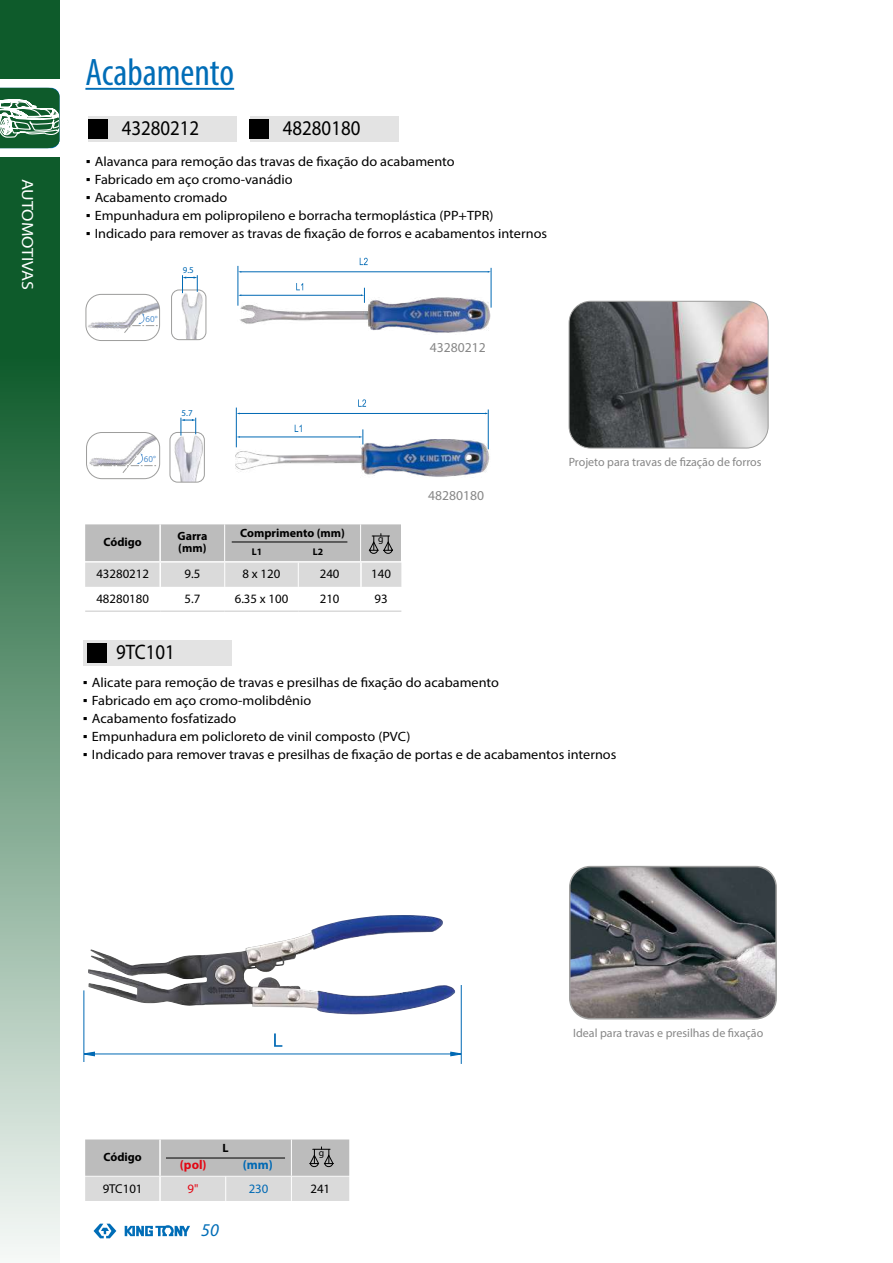
<style>
.page{position:relative;width:893px;height:1263px;background:#fff}
.page>*{position:absolute;margin:0;border:0;box-sizing:border-box;transform-origin:0 0}
.t1{font:condensed 38.4px "Myriad Pro";color:#006db7}
.t2{font:21px "Myriad Pro";color:#000;scale:.9 1}
.t3{font:italic 18px "Myriad Pro";color:#006db7}
.t4{font:16.2px "Myriad Pro";color:#fff;scale:1.11 1}
.t5{font:13.65px "Myriad Pro";color:#878787}
.t6{font:13.5px "Myriad Pro";color:#000;scale:1.06 1}
.t7{font:12.9px "Myriad Pro";color:#000}
.t8{font:700 12.9px "Myriad Pro";color:#e30613}
.t9{font:700 12.9px "Myriad Pro";color:#0069b4}
.t10{font:12.9px "Myriad Pro";color:#0069b4}
.t11{font:12.9px "Myriad Pro";color:#e30613}
.t12{font:12px "Myriad Pro";color:#878787}
.t13{font:700 12px/12px "Myriad Pro";color:#000}
.t14{font:700 9.75px "Myriad Pro";color:#000}
.t15{font:9.75px "Myriad Pro";color:#000}
.t16{font:9px "Myriad Pro";color:#0069b4}
.t17{font:9px "Myriad Pro";color:#4f8fcd}
.s1{font-family:"Arial"}
</style>
<div class="page">
<div style="left:0;top:0;width:60px;height:79px;background:#0e5b2b"></div>
<svg style="left:0;top:157px;width:60px;height:1098px;background:#6c9b7e"></svg>
<svg style="left:0;top:88px;width:60px;height:60px"></svg>
<svg style="left:94px;top:1224px;width:22px;height:14px"></svg>
<svg style="left:125px;top:1225px;width:65px;height:11px"></svg>
<img style="left:87px;top:432px;width:73px;height:47px">
<div style="left:86px;top:432px;width:74px;height:47px;border:1px solid #9d9d9c;border-radius:15px"></div>
<div style="left:88px;top:117px;width:149px;height:25px;background:#e3e3e3"></div>
<div style="left:88px;top:120px;width:20px;height:19px;background:#000"></div>
<div style="left:250px;top:117px;width:148px;height:25px;background:#e3e3e3"></div>
<div style="left:250px;top:120px;width:19px;height:19px;background:#000"></div>
<img style="left:569px;top:301px;width:199px;height:147px">
<div style="left:569px;top:301px;width:199px;height:147px;border:1px solid #9d9d9c;border-radius:22px"></div>
<hr style="left:85px;top:610px;width:75px;height:2px;background:#dadada">
<hr style="left:160px;top:610px;width:65px;height:2px;background:#dadada">
<hr style="left:225px;top:610px;width:73px;height:2px;background:#dadada">
<hr style="left:298px;top:610px;width:63px;height:2px;background:#dadada">
<hr style="left:361px;top:610px;width:40px;height:2px;background:#dadada">
<svg style="left:85px;top:524px;width:316px;height:87px"></svg>
<hr style="left:232px;top:542px;width:115px;height:1px;background:#000">
<img style="left:237px;top:298px;width:254px;height:35px">
<hr style="left:241px;top:272px;width:247px;height:1px;background:#0069b4">
<hr style="left:241px;top:295px;width:121px;height:1px;background:#0069b4">
<svg style="left:360px;top:258px;width:8px;height:7px"></svg>
<hr style="left:238px;top:266px;width:1px;height:40px;background:#0069b4">
<svg style="left:296px;top:283px;width:7px;height:7px"></svg>
<svg style="left:361px;top:288px;width:4px;height:15px"></svg>
<hr style="left:491px;top:268px;width:1px;height:40px;background:#0069b4">
<img style="left:172px;top:291px;width:34px;height:49px">
<div style="left:171px;top:290px;width:35px;height:50px;border:1px solid #9d9d9c;border-radius:8px"></div>
<svg style="left:182px;top:275px;width:16px;height:18px"></svg>
<img style="left:86px;top:294px;width:74px;height:46px">
<div style="left:86px;top:294px;width:74px;height:47px;border:1px solid #9d9d9c;border-radius:15px"></div>
<svg style="left:95px;top:306px;width:63px;height:27px"></svg>
<img style="left:236px;top:439px;width:254px;height:38px">
<hr style="left:239px;top:413px;width:248px;height:1px;background:#0069b4">
<hr style="left:239px;top:437px;width:121px;height:1px;background:#0069b4">
<svg style="left:358px;top:399px;width:8px;height:8px"></svg>
<hr style="left:236px;top:408px;width:1px;height:39px;background:#0069b4">
<svg style="left:295px;top:425px;width:7px;height:7px"></svg>
<svg style="left:359px;top:429px;width:5px;height:15px"></svg>
<hr style="left:488px;top:409px;width:1px;height:40px;background:#0069b4">
<img style="left:170px;top:434px;width:34px;height:48px">
<div style="left:170px;top:432px;width:35px;height:50px;border:1px solid #9d9d9c;border-radius:8px"></div>
<svg style="left:181px;top:418px;width:15px;height:18px"></svg>
<svg style="left:93px;top:446px;width:63px;height:27px"></svg>
<div style="left:83px;top:641px;width:149px;height:25px;background:#e3e3e3"></div>
<div style="left:87px;top:644px;width:19px;height:19px;background:#000"></div>
<img style="left:88px;top:915px;width:368px;height:99px">
<svg style="left:274px;top:1033px;width:8px;height:14px"></svg>
<hr style="left:461px;top:985px;width:1px;height:79px;background:#0069b4">
<hr style="left:84px;top:990px;width:1px;height:72px;background:#0069b4">
<svg style="left:83px;top:1051px;width:13px;height:6px"></svg>
<svg style="left:449px;top:1051px;width:13px;height:6px"></svg>
<hr style="left:94px;top:1054px;width:357px;height:1px;background:#0069b4">
<svg style="left:85px;top:1139px;width:264px;height:62px;background:#c6c6c6"></svg>
<img style="left:570px;top:867px;width:206px;height:152px">
<div style="left:569px;top:866px;width:208px;height:153px;border:2px solid #9d9d9c;border-radius:21px"></div>
<hr style="left:85px;top:88px;width:149px;height:2px;background:#006db7">
<p class="t4" style="left:38px;top:179px;width:102px;rotate:90deg">AUTOMOTIVAS</p>
<h1 class="t1" style="left:85px;top:49px;width:150px">Acabamento</h1>
<h2 class="t2" style="left:122px;top:115px;width:88px">43280212</h2>
<h2 class="t2" style="left:283px;top:115px;width:88px">48280180</h2>
<p class="t6" style="left:86px;top:153px;width:350px"><span class="s1">▪</span> Alavanca para remoção das travas de fixação do acabamento</p>
<p class="t6" style="left:86px;top:171px;width:197px"><span class="s1">▪</span> Fabricado em aço cromo-vanádio</p>
<p class="t6" style="left:86px;top:189px;width:135px"><span class="s1">▪</span> Acabamento cromado</p>
<p class="t6" style="left:86px;top:207px;width:386px"><span class="s1">▪</span> Empunhadura em polipropileno e borracha termoplástica (PP+TPR)</p>
<p class="t6" style="left:86px;top:225px;width:437px"><span class="s1">▪</span> Indicado para remover as travas de fixação de forros e acabamentos internos</p>
<p class="t16" style="left:183px;top:265px;width:13px">9.5</p>
<p class="t17" style="left:146px;top:314px;width:14px">60°</p>
<p class="t17" style="left:144px;top:454px;width:14px">60°</p>
<p class="t16" style="left:182px;top:407px;width:13px">5.7</p>
<p class="t13" style="left:104px;top:536px;width:40px">Código</p>
<p class="t13" style="left:177px;top:530px;width:31px">Garra (mm)</p>
<p class="t13" style="left:240px;top:527px;width:106px">Comprimento (mm)</p>
<p class="t14" style="left:252px;top:545px;width:12px">L1</p>
<p class="t14" style="left:313px;top:545px;width:12px">L2</p>
<p class="t15" style="left:378px;top:533px;width:7px">g</p>
<p class="t7" style="left:96px;top:566px;width:54px">43280212</p>
<p class="t7" style="left:185px;top:566px;width:17px">9.5</p>
<p class="t7" style="left:243px;top:566px;width:39px">8 x 120</p>
<p class="t7" style="left:320px;top:566px;width:21px">240</p>
<p class="t7" style="left:371px;top:566px;width:21px">140</p>
<p class="t7" style="left:96px;top:590px;width:54px">48280180</p>
<p class="t7" style="left:185px;top:590px;width:17px">5.7</p>
<p class="t7" style="left:235px;top:590px;width:55px">6.35 x 100</p>
<p class="t7" style="left:320px;top:590px;width:21px">210</p>
<p class="t7" style="left:375px;top:590px;width:15px">93</p>
<p class="t5" style="left:430px;top:339px;width:57px">43280212</p>
<p class="t5" style="left:428px;top:487px;width:57px">48280180</p>
<p class="t12" style="left:569px;top:454px;width:194px">Projeto para travas de fização de forros</p>
<h2 class="t2" style="left:116px;top:639px;width:67px">9TC101</h2>
<p class="t6" style="left:83px;top:674px;width:394px"><span class="s1">▪</span> Alicate para remoção de travas e presilhas de fixação do acabamento</p>
<p class="t6" style="left:83px;top:692px;width:217px"><span class="s1">▪</span> Fabricado em aço cromo-molibdênio</p>
<p class="t6" style="left:83px;top:710px;width:146px"><span class="s1">▪</span> Acabamento fosfatizado</p>
<p class="t6" style="left:83px;top:728px;width:310px"><span class="s1">▪</span> Empunhadura em policloreto de vinil composto (PVC)</p>
<p class="t6" style="left:83px;top:746px;width:505px"><span class="s1">▪</span> Indicado para remover travas e presilhas de fixação de portas e de acabamentos internos</p>
<p class="t13" style="left:103px;top:1151px;width:40px">Código</p>
<p class="t13" style="left:223px;top:1142px;width:8px">L</p>
<p class="t8" style="left:180px;top:1156px;width:28px">(pol)</p>
<p class="t9" style="left:243px;top:1156px;width:32px">(mm)</p>
<p class="t15" style="left:319px;top:1146px;width:7px">g</p>
<p class="t7" style="left:103px;top:1180px;width:41px">9TC101</p>
<p class="t11" style="left:187px;top:1180px;width:12px">9"</p>
<p class="t10" style="left:249px;top:1180px;width:21px">230</p>
<p class="t7" style="left:310px;top:1180px;width:21px">241</p>
<h3 class="t3" style="left:201px;top:1219px;width:19px">50</h3>
<p class="t12" style="left:573px;top:1026px;width:191px">Ideal para travas e presilhas de fixação</p>
</div>
